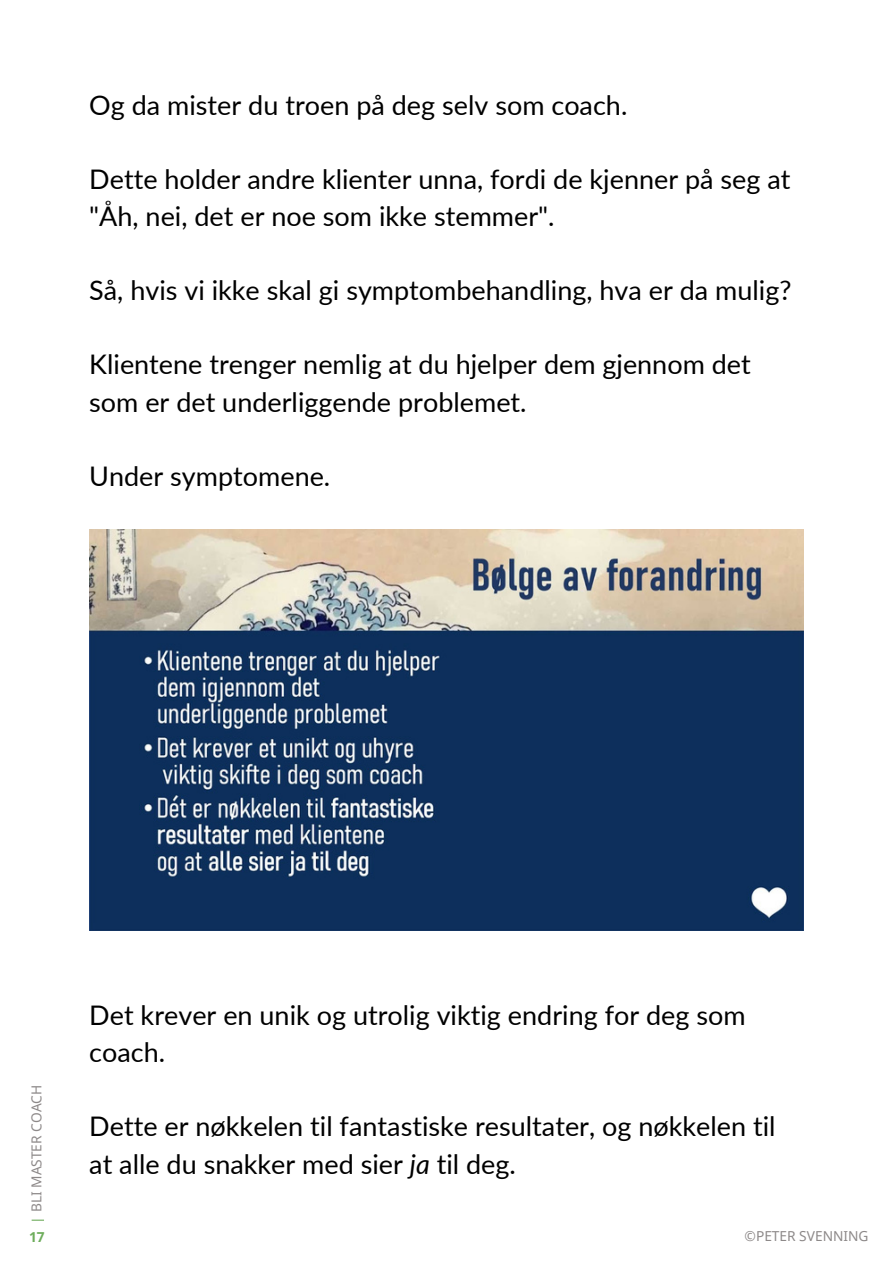
<style>
.page{position:relative;width:893px;height:1264px;background:#fff}
.page>*{position:absolute;margin:0;border:0;box-sizing:border-box;transform-origin:0 0}
.t1{font:27px/37px "Lato";color:#000}
.t2{font:13.65px "Noto Sans";color:#8d8989}
.t3{font:700 13.65px "Noto Sans";color:#6ead5c}
.s1{font-style:italic}
</style>
<div class="page">
<svg style="left:32px;top:1219px;width:12px;height:1px"></svg>
<img style="left:89px;top:529px;width:714px;height:401px">
<p class="t1" style="left:89px;top:86px;width:539px">Og da mister du troen på deg selv som coach.</p>
<p class="t1" style="left:89px;top:160px;width:702px">Dette holder andre klienter unna, fordi de kjenner på seg at</p>
<p class="t1" style="left:89px;top:197px;width:467px">"Åh, nei, det er noe som ikke stemmer".</p>
<p class="t1" style="left:89px;top:271px;width:703px">Så, hvis vi ikke skal gi symptombehandling, hva er da mulig?</p>
<p class="t1" style="left:89px;top:345px;width:663px">Klientene trenger nemlig at du hjelper dem gjennom det som er det underliggende problemet.</p>
<p class="t1" style="left:89px;top:457px;width:242px">Under symptomene.</p>
<p class="t2" style="left:27px;top:1212px;width:129px;rotate:-90deg">BLI MASTER COACH</p>
<p class="t3" style="left:29px;top:1227px;width:17px">17</p>
<p class="t1" style="left:89px;top:996px;width:657px">Det krever en unik og utrolig viktig endring for deg som coach.</p>
<p class="t1" style="left:89px;top:1107px;width:687px">Dette er nøkkelen til fantastiske resultater, og nøkkelen til at alle du snakker med sier <span class="s1">ja</span> til deg.</p>
<p class="t2" style="left:744px;top:1226px;width:125px">©PETER SVENNING</p>
</div>
